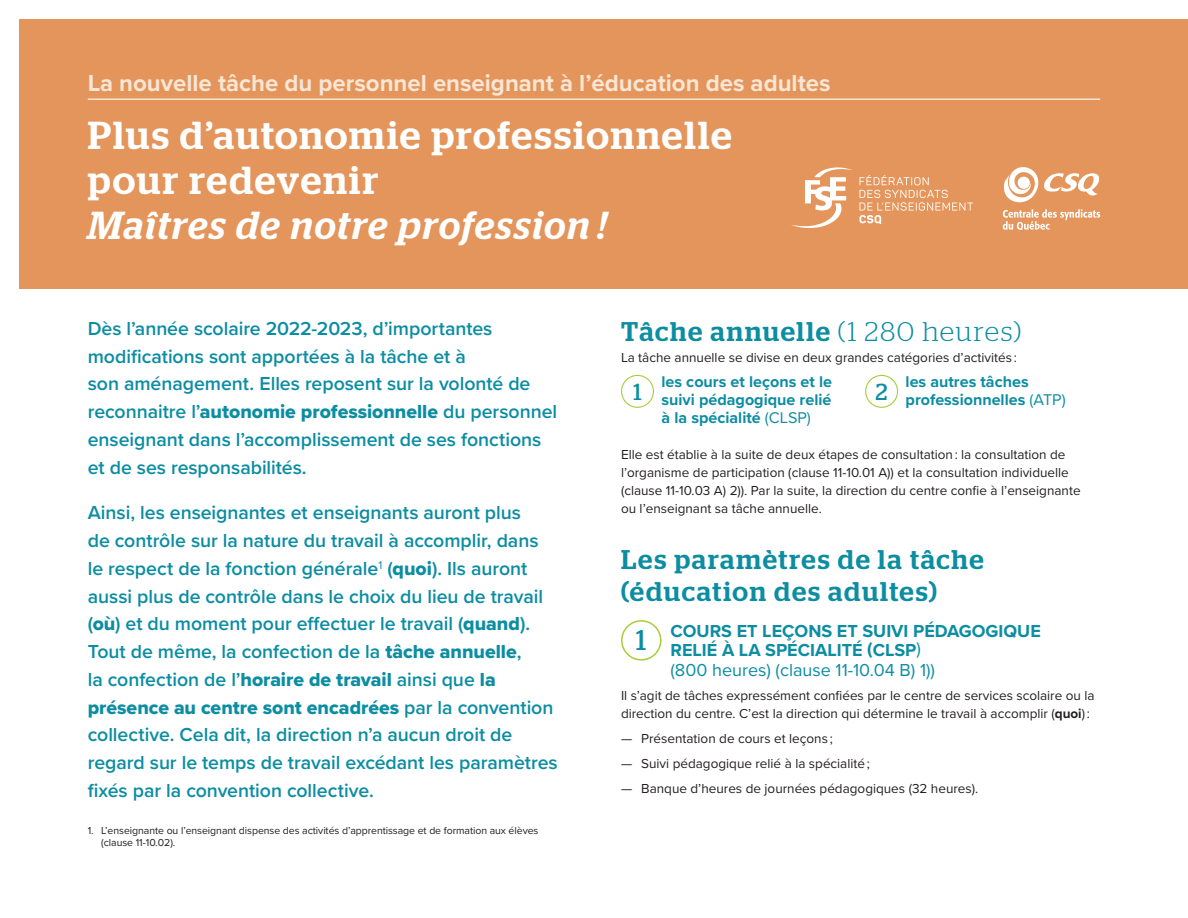
<style>
.page{position:relative;width:1188px;height:918px;background:#fff}
.page>*{position:absolute;margin:0;border:0;box-sizing:border-box;transform-origin:0 0}
.t1{font:500 39px/45px "Stag";letter-spacing:.045em;color:#fff}
.t2{font:italic 500 39px "Stag";letter-spacing:.045em;color:#fff}
.t3{font:28.5px "Stag";color:#0c8da2}
.t4{font:500 27px/31.5px "Stag";letter-spacing:.06em;color:#0c8da2}
.t5{font:700 24px "Proxima Nova";color:#f9e6d5}
.t6{font:23.25px "Stag";color:#0c8da2}
.t7{font:600 19.5px/27.8px "Proxima Nova";letter-spacing:-.005em;color:#0c8da2}
.t8{font:19.5px "Proxima Nova Extrabld";color:#0c8da2}
.t9{font:700 18px/19.5px "Proxima Nova";color:#0c8da2}
.t10{font:700 16.2px/18px "Proxima Nova";color:#0c8da2;text-align:justify}
.t11{font:13.5px/18px "Proxima Nova";color:#231f20}
.t12{font:10.5px/12px "Proxima Nova";letter-spacing:-.005em;color:#231f20}
.s1{font-family:"Proxima Nova Extrabld";font-weight:400}
.s2{font-family:"Proxima Nova";font-weight:600}
.s3{font-weight:300}
.s4{font-weight:400}
.s5{font-weight:700}
</style>
<div class="page">
<div style="left:20px;top:20px;width:1168px;height:270px;background:#e4955b"></div>
<svg style="left:859px;top:175px;width:114px;height:49px"></svg>
<svg style="left:792px;top:167px;width:61px;height:61px"></svg>
<svg style="left:1003px;top:167px;width:97px;height:63px"></svg>
<hr style="left:88px;top:98px;width:1012px;height:2px;background:#f9e6d5">
<div style="left:621px;top:375px;width:33px;height:33px;border:1px solid #a6ce39;border-radius:50%"></div>
<div style="left:865px;top:375px;width:33px;height:33px;border:1px solid #a6ce39;border-radius:50%"></div>
<div style="left:621px;top:620px;width:41px;height:41px;border:2px solid #a6ce39;border-radius:50%"></div>
<p class="t5" style="left:88px;top:65px;width:744px">La nouvelle tâche du personnel enseignant à l’éducation des adultes</p>
<h1 class="t1" style="left:88px;top:113px;width:645px">Plus d’autonomie professionnelle pour redevenir</h1>
<h1 class="t2" style="left:88px;top:203px;width:520px">Maîtres de notre profession !</h1>
<p class="t7" style="left:88px;top:314px;width:471px">Dès l’année scolaire 2022-2023, d’importantes modifications sont apportées à la tâche et à<br>son aménagement. Elles reposent sur la volonté de reconnaitre l’<span class="s1">autonomie professionnelle</span> du personnel enseignant dans l’accomplissement de ses fonctions et de ses responsabilités.</p>
<p class="t7" style="left:88px;top:498px;width:457px">Ainsi, les enseignantes et enseignants auront plus de contrôle sur la nature du travail à accomplir, dans le respect de la fonction générale<sup>1</sup> (<span class="s1">quoi</span>). Ils auront aussi plus de contrôle dans le choix du lieu de travail (<span class="s1">où</span>) et du moment pour effectuer le travail (<span class="s1">quand</span>).<br>Tout de même, la confection de la <span class="s1">tâche annuelle</span>,<br>la confection de l’<span class="s1">horaire de travail</span> ainsi que <span class="s1">la</span></p>
<p class="t8" style="left:88px;top:693px;width:467px">présence au centre sont encadrées <span class="s2">par la convention</span></p>
<p class="t7" style="left:88px;top:720px;width:471px">collective. Cela dit, la direction n’a aucun droit de regard sur le temps de travail excédant les paramètres fixés par la convention collective.</p>
<p class="t12" style="left:101px;top:824px;width:439px;text-indent:-14px">1. L’enseignante ou l’enseignant dispense des activités d’apprentissage et de formation aux élèves (clause 11-10.02).</p>
<h3 class="t4" style="left:621px;top:316px;width:402px">Tâche annuelle <span class="s3">(1 280 heures)</span></h3>
<p class="t11" style="left:621px;top:348px;width:397px">La tâche annuelle se divise en deux grandes catégories d’activités :</p>
<p class="t6" style="left:633px;top:378px;width:10px">1</p>
<p class="t10" style="left:661px;top:372px;width:172px">les cours et leçons et le suivi pédagogique relié à la spécialité <span class="s4">(CLSP)</span></p>
<p class="t6" style="left:876px;top:378px;width:14px">2</p>
<p class="t10" style="left:906px;top:372px;width:162px">les autres tâches professionnelles <span class="s4">(ATP)</span></p>
<p class="t11" style="left:621px;top:445px;width:461px">Elle est établie à la suite de deux étapes de consultation : la consultation de l’organisme de participation (clause 11-10.01 A)) et la consultation individuelle (clause 11-10.03 A) 2)). Par la suite, la direction du centre confie à l’enseignante ou l’enseignant sa tâche annuelle.</p>
<h3 class="t4" style="left:621px;top:544px;width:364px">Les paramètres de la tâche (éducation des adultes)</h3>
<h2 class="t3" style="left:636px;top:624px;width:12px">1</h2>
<p class="t9" style="left:670px;top:620px;width:372px">COURS ET LEÇONS ET SUIVI PÉDAGOGIQUE<br>RELIÉ À LA SPÉCIALITÉ (CLSP<span class="s4">)<br>(800 heures) (clause 11-10.04 B) 1))</span></p>
<p class="t11" style="left:621px;top:686px;width:475px">Il s’agit de tâches expressément confiées par le centre de services scolaire ou la direction du centre. C’est la direction qui détermine le travail à accomplir (<span class="s5">quoi</span>) :</p>
<p class="t11" style="left:621px;top:729px;width:213px">— Présentation de cours et leçons ;</p>
<p class="t11" style="left:621px;top:754px;width:250px">— Suivi pédagogique relié à la spécialité ;</p>
<p class="t11" style="left:621px;top:778px;width:359px">— Banque d’heures de journées pédagogiques (32 heures).</p>
</div>
